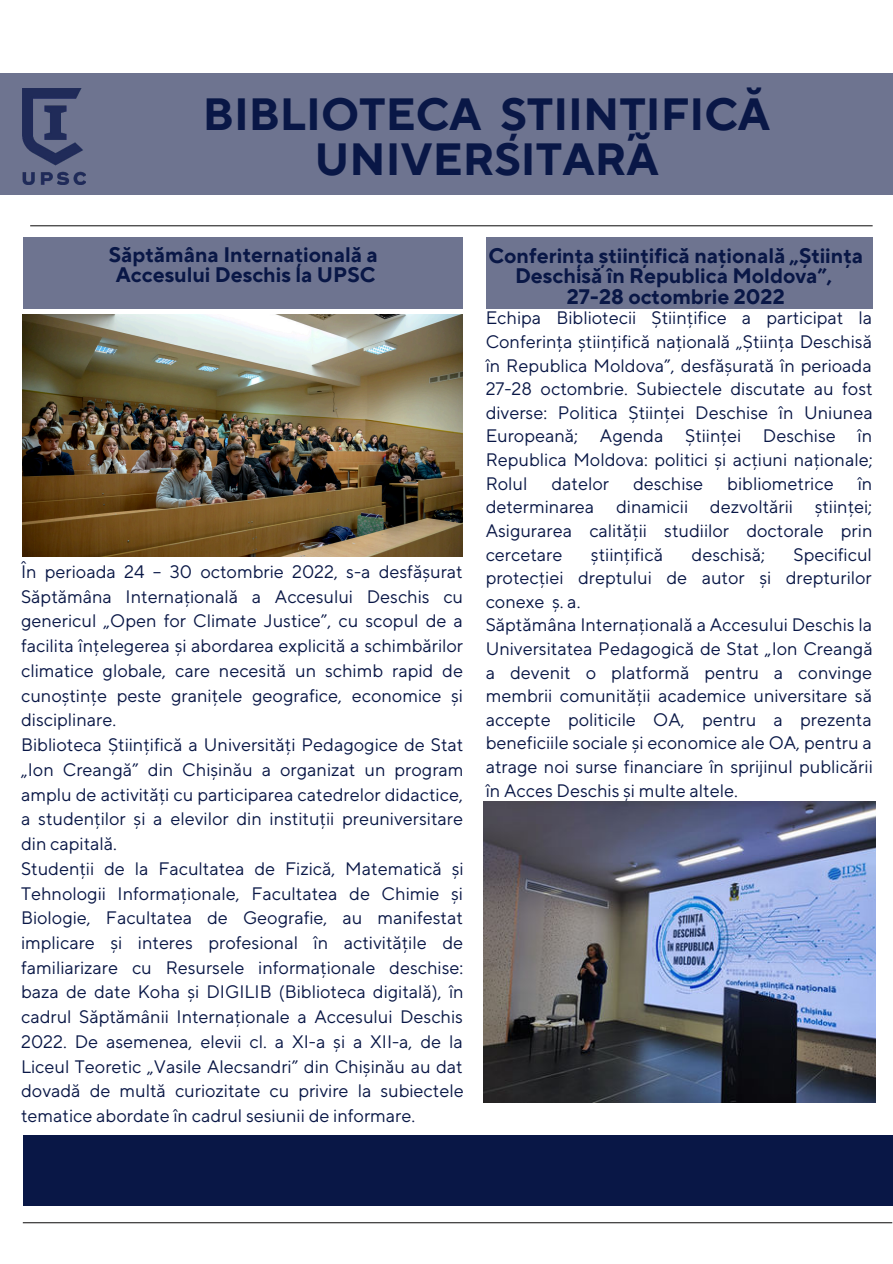
<style>
.page{position:relative;width:893px;height:1264px;background:#fff}
.page>*{position:absolute;margin:0;border:0;box-sizing:border-box;transform-origin:0 0}
.t1{font:700 45px/45px "TT Norms Pro";color:#091746;text-align:center}
.t2{font:700 21px/20.2px "TT Norms Pro";color:#091746;text-align:center}
.t3{font:18px/24.8px "TT Norms Pro";color:#091746}
</style>
<div class="page">
<div style="left:23px;top:237px;width:439px;height:72px;background:#6e7490"></div>
<div style="left:0;top:73px;width:892px;height:121px;background:#6e7490"></div>
<div style="left:23px;top:1134px;width:869px;height:71px;background:#091746"></div>
<hr style="left:30px;top:225px;width:842px;height:1px;background:#262424">
<div style="left:485px;top:237px;width:387px;height:72px;background:#6e7490"></div>
<hr style="left:23px;top:1222px;width:869px;height:1px;background:#262424">
<img style="left:23px;top:314px;width:439px;height:242px">
<img style="left:23px;top:88px;width:63px;height:97px">
<img style="left:483px;top:802px;width:392px;height:300px">
<h1 class="t1" style="left:203px;top:88px;width:568px">BIBLIOTECA ȘTIINȚIFICĂ<br>UNIVERSITARĂ</h1>
<p class="t2" style="left:109px;top:243px;width:270px">Săptămâna Internațională a<br>Accesului Deschis la UPSC</p>
<p class="t3" style="left:21px;top:557px;width:444px">În perioada 24 – 30 octombrie 2022, s-a desfășurat Săptămâna Internațională a Accesului Deschis cu genericul „Open for Climate Justice”, cu scopul de a facilita înțelegerea și abordarea explicită a schimbărilor climatice globale, care necesită un schimb rapid de cunoștințe peste granițele geografice, economice și disciplinare.<br>Biblioteca Științifică a Universități Pedagogice de Stat „Ion Creangă” din Chișinău a organizat un program amplu de activități cu participarea catedrelor didactice, a studenților și a elevilor din instituții preuniversitare din capitală.<br>Studenții de la Facultatea de Fizică, Matematică și Tehnologii Informaționale, Facultatea de Chimie și Biologie, Facultatea de Geografie, au manifestat implicare și interes profesional în activitățile de familiarizare cu Resursele informaționale deschise: baza de date Koha și DIGILIB (Biblioteca digitală), în cadrul Săptămânii Internaționale a Accesului Deschis 2022. De asemenea, elevii cl. a XI-a și a XII-a, de la Liceul Teoretic „Vasile Alecsandri” din Chișinău au dat dovadă de multă curiozitate cu privire la subiectele tematice abordate în cadrul sesiunii de informare.</p>
<p class="t2" style="left:488px;top:244px;width:376px">Conferința științifică națională „Știința<br>Deschisă în Republica Moldova”,<br>27-28 octombrie 2022</p>
<p class="t3" style="left:485px;top:305px;width:388px;line-height:23.5px;text-align:justify">Echipa Bibliotecii Științifice a participat la Conferința științifică națională „Știința Deschisă în Republica Moldova”, desfășurată în perioada 27-28 octombrie. Subiectele discutate au fost diverse: Politica Științei Deschise în Uniunea Europeană; Agenda Științei Deschise în Republica Moldova: politici și acțiuni naționale; Rolul</p>
<p class="t3" style="left:485px;top:470px;width:388px;line-height:23.5px;text-align:justify;text-indent:372px">în determinarea dinamicii dezvoltării științei; Asigurarea calității studiilor doctorale prin cercetare</p>
<p class="t3" style="left:551px;top:469px;width:59px">datelor</p>
<p class="t3" style="left:633px;top:469px;width:72px">deschise</p>
<p class="t3" style="left:727px;top:469px;width:108px">bibliometrice</p>
<p class="t3" style="left:485px;top:541px;width:388px;line-height:23.5px;text-indent:308px">Specificul protecției dreptului de autor și drepturilor conexe ș. a.<br>Săptămâna Internațională a Accesului Deschis la Universitatea Pedagogică de Stat „Ion Creangă a devenit o platformă pentru a convinge membrii comunității academice universitare să accepte politicile OA, pentru a prezenta beneficiile sociale și economice ale OA, pentru a atrage noi surse financiare în sprijinul publicării în Acces Deschis și multe altele.</p>
<p class="t3" style="left:591px;top:540px;width:74px">științifică</p>
<p class="t3" style="left:691px;top:540px;width:75px">deschisă;</p>
</div>
